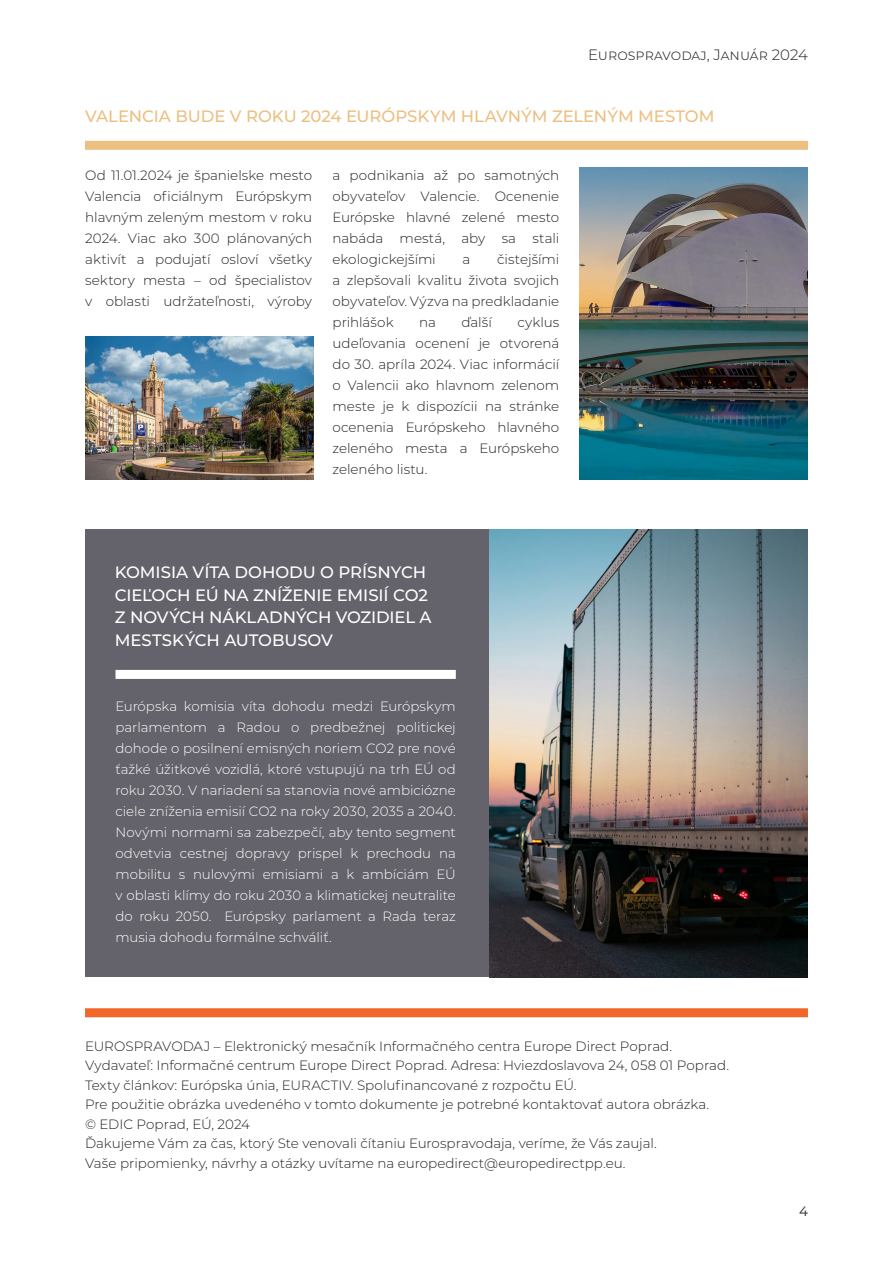
<style>
.page{position:relative;width:893px;height:1263px;background:#fff}
.page>*{position:absolute;margin:0;border:0;box-sizing:border-box;transform-origin:0 0}
.Box2_Title{font:500 16.5px/22.5px "Montserrat";letter-spacing:-.005em;color:#fff}
.Box2_Title-2{font:500 16.5px "Montserrat";letter-spacing:-.005em;color:#edbf81}
.t1{font:300 15px "Montserrat";color:#231f20}
.Box2_BodyText_Black{font:300 13.5px/21px "Montserrat";color:#231f20;text-align:justify}
.Box2_BodyText_Black-2{font:300 13.5px/21px "Montserrat";letter-spacing:-.005em;color:#fff;text-align:justify}
.Right_Text{font:300 13.5px "Montserrat";letter-spacing:-.005em;color:#231f20}
.t2{font:13.5px "Montserrat";color:#231f20}
</style>
<div class="page">
<div style="left:85px;top:529px;width:722px;height:448px;background:#64636b"></div>
<div style="left:116px;top:670px;width:340px;height:9px;background:#fff"></div>
<img style="left:489px;top:529px;width:318px;height:448px">
<img style="left:580px;top:167px;width:228px;height:312px">
<img style="left:85px;top:337px;width:228px;height:142px">
<div style="left:85px;top:141px;width:723px;height:9px;background:#edbf81"></div>
<div style="left:85px;top:1008px;width:723px;height:9px;background:#f26627"></div>
<p class="t1" style="left:588px;top:45px;width:221px">Eurospravodaj, Január 2024</p>
<p class="Box2_Title-2" style="left:85px;top:105px;width:631px">VALENCIA BUDE V ROKU 2024 EURÓPSKYM HLAVNÝM ZELENÝM MESTOM</p>
<p class="Box2_BodyText_Black" style="left:85px;top:164px;width:228px">Od 11.01.2024 je španielske mesto Valencia oficiálnym Európskym hlavným zeleným mestom v roku 2024. Viac ako 300 plánovaných aktivít a podujatí osloví všetky sektory mesta – od špecialistov v oblasti udržateľnosti, výroby</p>
<p class="Box2_BodyText_Black" style="left:333px;top:164px;width:228px">a podnikania až po samotných obyvateľov Valencie. Ocenenie Európske hlavné zelené mesto nabáda mestá, aby sa stali ekologickejšími</p>
<p class="Box2_BodyText_Black" style="left:333px;top:248px;width:228px;text-indent:165px">čistejšími a zlepšovali kvalitu života svojich obyvateľov. Výzva na predkladanie prihlášok</p>
<p class="Box2_BodyText_Black" style="left:463px;top:248px;width:9px">a</p>
<p class="Box2_BodyText_Black" style="left:419px;top:311px;width:18px">na</p>
<p class="Box2_BodyText_Black" style="left:461px;top:311px;width:32px">ďalší</p>
<p class="Box2_BodyText_Black" style="left:333px;top:311px;width:228px;text-indent:185px">cyklus udeľovania ocenení je otvorená do 30. apríla 2024. Viac informácií o Valencii ako hlavnom zelenom meste je k dispozícii na stránke ocenenia Európskeho hlavného zeleného mesta a Európskeho zeleného listu.</p>
<p class="Box2_Title" style="left:115px;top:561px;width:318px">KOMISIA VÍTA DOHODU O PRÍSNYCH<br>CIEĽOCH EÚ NA ZNÍŽENIE EMISIÍ CO2<br>Z NOVÝCH NÁKLADNÝCH VOZIDIEL A<br>MESTSKÝCH AUTOBUSOV</p>
<p class="Box2_BodyText_Black-2" style="left:116px;top:696px;width:342px">Európska komisia víta dohodu medzi Európskym parlamentom a Radou o predbežnej politickej dohode o posilnení emisných noriem CO2 pre nové ťažké úžitkové vozidlá, ktoré vstupujú na trh EÚ od roku 2030. V nariadení sa stanovia nové ambiciózne ciele zníženia emisií CO2 na roky 2030, 2035 a 2040.<br>Novými normami sa zabezpečí, aby tento segment odvetvia cestnej dopravy prispel k prechodu na mobilitu s nulovými emisiami a k ambíciám EÚ v oblasti klímy do roku 2030 a klimatickej neutralite do roku 2050. Európsky parlament a Rada teraz musia dohodu formálne schváliť.</p>
<p class="Right_Text" style="left:85px;top:1037px;width:589px">EUROSPRAVODAJ – Elektronický mesačník Informačného centra Europe Direct Poprad.</p>
<p class="Right_Text" style="left:85px;top:1056px;width:646px">Vydavateľ: Informačné centrum Europe Direct Poprad. Adresa: Hviezdoslavova 24, 058 01 Poprad.</p>
<p class="Right_Text" style="left:85px;top:1076px;width:493px">Texty článkov: Európska únia, EURACTIV. Spolufinancované z rozpočtu EÚ.</p>
<p class="Right_Text" style="left:85px;top:1095px;width:626px">Pre použitie obrázka uvedeného v tomto dokumente je potrebné kontaktovať autora obrázka.</p>
<p class="Right_Text" style="left:85px;top:1115px;width:166px">© EDIC Poprad, EÚ, 2024</p>
<p class="Right_Text" style="left:85px;top:1134px;width:573px">Ďakujeme Vám za čas, ktorý Ste venovali čítaniu Eurospravodaja, veríme, že Vás zaujal.</p>
<p class="Right_Text" style="left:85px;top:1154px;width:542px">Vaše pripomienky, návrhy a otázky uvítame na europedirect@europedirectpp.eu.</p>
<p class="t2" style="left:799px;top:1202px;width:10px">4</p>
</div>
